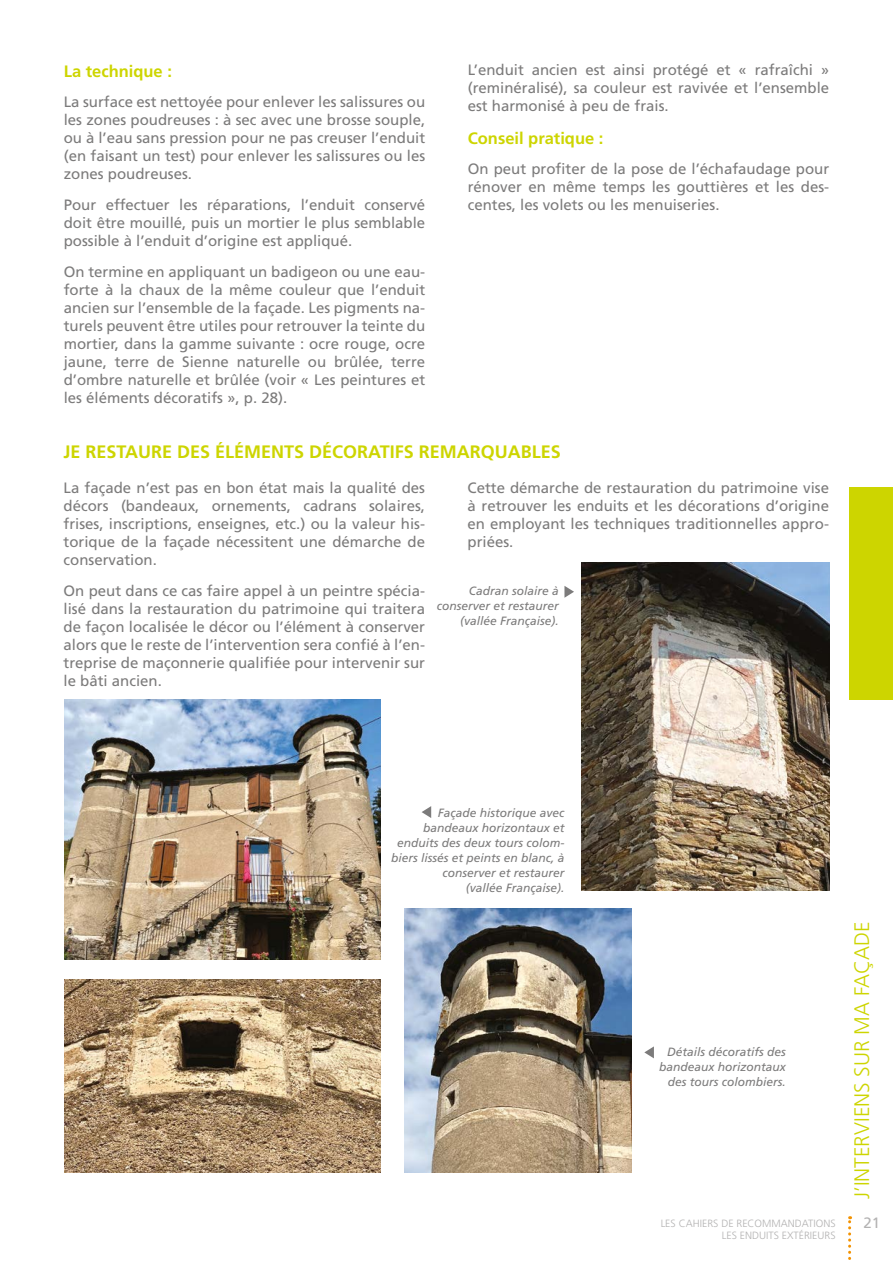
<style>
.page{position:relative;width:893px;height:1263px;background:#fff}
.page>*{position:absolute;margin:0;border:0;box-sizing:border-box;transform-origin:0 0}
.t1{font:300 21px "Frutiger";color:#cdd500}
.TITRE_1-VERT{font:700 18px "Frutiger";color:#cdd500}
.texte_courant{font:700 16.5px "Frutiger";color:#cdd500}
.texte_courant-2{font:15px/18px "Frutiger";color:#7c7b7b;text-align:justify}
.SOUS_TITRE_1-VERT{font:15px/18px "Frutiger";color:#7c7b7b;text-align:justify}
.t2{font:15px "Frutiger";color:#b3b2b2}
.légende{font:italic 12px/15px "Frutiger";color:#7c7b7b;text-align:right}
.t3{font:300 10.5px "Frutiger";color:#b3b2b2}
</style>
<div class="page">
<svg style="left:848px;top:1216px;width:3px;height:44px"></svg>
<div style="left:849px;top:488px;width:44px;height:212px;background:#cdd500"></div>
<svg style="left:422px;top:806px;width:9px;height:12px"></svg>
<img style="left:65px;top:699px;width:316px;height:261px">
<svg style="left:644px;top:1046px;width:10px;height:12px"></svg>
<svg style="left:564px;top:586px;width:10px;height:12px"></svg>
<img style="left:582px;top:563px;width:247px;height:327px">
<img style="left:65px;top:980px;width:316px;height:193px">
<img style="left:404px;top:908px;width:228px;height:265px">
<p class="texte_courant" style="left:64px;top:61px;width:110px">La technique :</p>
<p class="SOUS_TITRE_1-VERT" style="left:64px;top:93px;width:363px">La surface est nettoyée pour enlever les salissures ou les zones poudreuses : à sec avec une brosse souple, ou à l’eau sans pression pour ne pas creuser l’enduit (en faisant un test) pour enlever les salissures ou les zones poudreuses.</p>
<p class="texte_courant-2" style="left:64px;top:196px;width:363px">Pour effectuer les réparations, l’enduit conservé doit être mouillé, puis un mortier le plus semblable possible à l’enduit d’origine est appliqué.</p>
<p class="texte_courant-2" style="left:64px;top:263px;width:363px">On termine en appliquant un badigeon ou une eau&shy;forte à la chaux de la même couleur que l’enduit ancien sur l’ensemble de la façade. Les pigments na&shy;turels peuvent être utiles pour retrouver la teinte du mortier, dans la gamme suivante : ocre rouge, ocre jaune, terre de Sienne naturelle ou brûlée, terre d’ombre naturelle et brûlée (voir « Les peintures et les éléments décoratifs », p. 28).</p>
<p class="texte_courant-2" style="left:468px;top:61px;width:363px">L’enduit ancien est ainsi protégé et « rafraîchi » (reminéralisé), sa couleur est ravivée et l’ensemble est harmonisé à peu de frais.</p>
<p class="texte_courant" style="left:468px;top:128px;width:137px">Conseil pratique :</p>
<p class="texte_courant-2" style="left:468px;top:160px;width:363px">On peut profiter de la pose de l’échafaudage pour rénover en même temps les gouttières et les des&shy;centes, les volets ou les menuiseries.</p>
<p class="TITRE_1-VERT" style="left:64px;top:441px;width:499px">JE RESTAURE DES ÉLÉMENTS DÉCORATIFS REMARQUABLES</p>
<p class="texte_courant-2" style="left:64px;top:479px;width:363px">La façade n’est pas en bon état mais la qualité des décors (bandeaux, ornements, cadrans solaires, frises, inscriptions, enseignes, etc.) ou la valeur his&shy;torique de la façade nécessitent une démarche de conservation.</p>
<p class="texte_courant-2" style="left:64px;top:581px;width:363px">On peut dans ce cas faire appel à un peintre spécia&shy;lisé dans la restauration du patrimoine qui traitera de façon localisée le décor ou l’élément à conserver alors que le reste de l’intervention sera confié à l’en&shy;treprise de maçonnerie qualifiée pour intervenir sur le bâti ancien.</p>
<p class="texte_courant-2" style="left:468px;top:479px;width:363px">Cette démarche de restauration du patrimoine vise à retrouver les enduits et les décorations d’origine en employant les techniques traditionnelles appro&shy;priées.</p>
<p class="légende" style="left:437px;top:583px;width:124px">Cadran solaire à conserver et restaurer (vallée Française).</p>
<p class="légende" style="left:391px;top:805px;width:175px">Façade historique avec bandeaux horizontaux et enduits des deux tours colom&shy;biers lissés et peints en blanc, à conserver et restaurer<br>(vallée Française).</p>
<p class="légende" style="left:659px;top:1044px;width:128px">Détails décoratifs des bandeaux horizontaux des tours colombiers.</p>
<p class="t1" style="left:850px;top:1199px;width:279px;rotate:-90deg">J’INTERVIENS SUR MA FAÇADE</p>
<p class="t3" style="left:661px;top:1217px;width:176px">LES CAHIERS DE RECOMMANDATIONS</p>
<p class="t2" style="left:864px;top:1214px;width:18px">21</p>
<p class="t3" style="left:722px;top:1229px;width:115px">LES ENDUITS EXTÉRIEURS</p>
</div>
